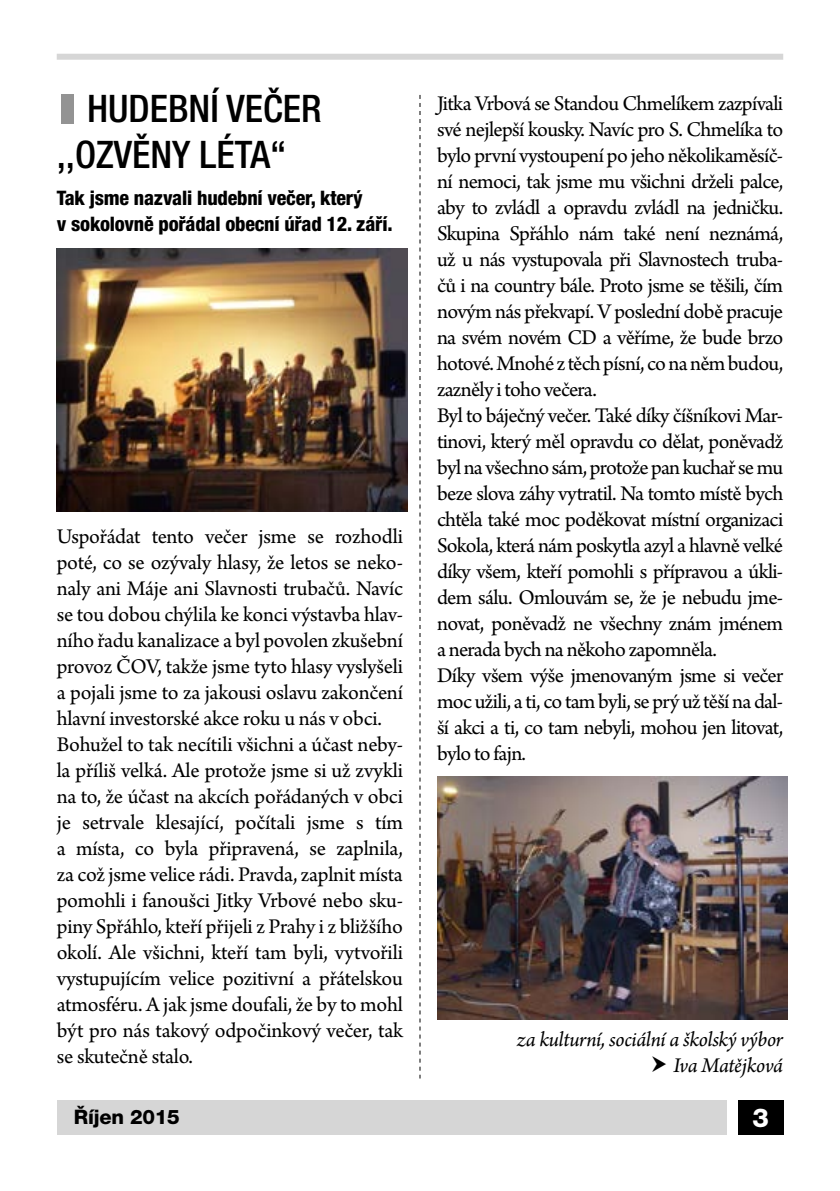
<style>
.page{position:relative;width:840px;height:1191px;background:#fff}
.page>*{position:absolute;margin:0;border:0;box-sizing:border-box;transform-origin:0 0}
.nadpis2013{font:500 condensed 38px/45.6px "Helvetica Neue LT Pro";color:#000}
.t1{font:800 26px "Helvetica Neue LT Pro";color:#fff}
.text2013{font:22px/26px "Arno Pro";letter-spacing:-.03em;color:#000;text-align:justify}
.text2013-2{font:italic 22px "Arno Pro";letter-spacing:-.015em;color:#000}
.podnadpis2013{font:800 condensed 20px "Helvetica Neue LT Pro";letter-spacing:-.01em;color:#000}
.t2{font:800 20px "Helvetica Neue LT Pro";letter-spacing:-.01em;color:#000}
.s1{font-weight:900;font-stretch:expanded;color:#939393}
</style>
<div class="page">
<div style="left:57px;top:1100px;width:669px;height:34px;background:#d6d6d6"></div>
<div style="left:57px;top:54px;width:725px;height:6px;background:#d6d6d6"></div>
<div style="left:737px;top:1100px;width:45px;height:34px;background:#000"></div>
<svg style="left:419px;top:95px;width:1px;height:983px"></svg>
<img style="left:57px;top:248px;width:350px;height:264px">
<img style="left:437px;top:776px;width:350px;height:243px">
<p class="nadpis2013" style="left:57px;top:85px;width:266px"><span class="s1">|</span> HUDEBNÍ VEČER ,,OZVĚNY LÉTA“</p>
<p class="podnadpis2013" style="left:57px;top:185px;width:307px">Tak jsme nazvali hudební večer, který</p>
<p class="podnadpis2013" style="left:57px;top:211px;width:337px">v sokolovně pořádal obecní úřad 12. září.</p>
<p class="text2013" style="left:57px;top:525px;width:347px">Uspořádat tento večer jsme se rozhodli poté, co se ozývaly hlasy, že letos se neko&shy;naly ani Máje ani Slavnosti trubačů. Navíc se tou dobou chýlila ke konci výstavba hlav&shy;ního řadu kanalizace a byl povolen zkušební provoz ČOV, takže jsme tyto hlasy vyslyšeli a pojali jsme to za jakousi oslavu zakončení hlavní investorské akce roku u nás v obci.</p>
<p class="text2013" style="left:57px;top:733px;width:347px">Bohužel to tak necítili všichni a účast neby&shy;la příliš velká. Ale protože jsme si už zvykli na to, že účast na akcích pořádaných v obci je setrvale klesající, počítali jsme s tím a místa, co byla připravená, se zaplnila, za což jsme velice rádi. Pravda, zaplnit místa pomohli i fanoušci Jitky Vrbové nebo sku&shy;piny Spřáhlo, kteří přijeli z Prahy i z bližšího okolí. Ale všichni, kteří tam byli, vytvořili vystupujícím velice pozitivní a přátelskou atmosféru. A jak jsme doufali, že by to mohl být pro nás takový odpočinkový večer, tak se skutečně stalo.</p>
<p class="text2013" style="left:437px;top:91px;width:347px">Jitka Vrbová se Standou Chmelíkem zazpívali své nejlepší kousky. Navíc pro S. Chmelíka to bylo první vystoupení po jeho několikaměsíč&shy;ní nemoci, tak jsme mu všichni drželi palce, aby to zvládl a opravdu zvládl na jedničku.<br>Skupina Spřáhlo nám také není neznámá, už u nás vystupovala při Slavnostech truba&shy;čů i na country bále. Proto jsme se těšili, čím novým nás překvapí. V poslední době pracuje na svém novém CD a věříme, že bude brzo hotové. Mnohé z těch písní, co na něm budou, zazněly i toho večera.</p>
<p class="text2013" style="left:437px;top:403px;width:347px">Byl to báječný večer. Také díky číšníkovi Mar&shy;tinovi, který měl opravdu co dělat, poněvadž byl na všechno sám, protože pan kuchař se mu beze slova záhy vytratil. Na tomto místě bych chtěla také moc poděkovat místní organizaci Sokola, která nám poskytla azyl a hlavně velké díky všem, kteří pomohli s přípravou a úkli&shy;dem sálu. Omlouvám se, že je nebudu jme&shy;novat, poněvadž ne všechny znám jménem a nerada bych na někoho zapomněla.</p>
<p class="text2013" style="left:437px;top:663px;width:347px">Díky všem výše jmenovaným jsme si večer moc užili, a ti, co tam byli, se prý už těší na dal&shy;ší akci a ti, co tam nebyli, mohou jen litovat, bylo to fajn.</p>
<p class="text2013-2" style="left:516px;top:1027px;width:268px">za kulturní, sociální a školský výbor</p>
<p class="text2013-2" style="left:673px;top:1053px;width:111px">Iva Matějková</p>
<p class="t2" style="left:74px;top:1105px;width:108px">Říjen 2015</p>
<p class="t1" style="left:751px;top:1101px;width:18px">3</p>
</div>
